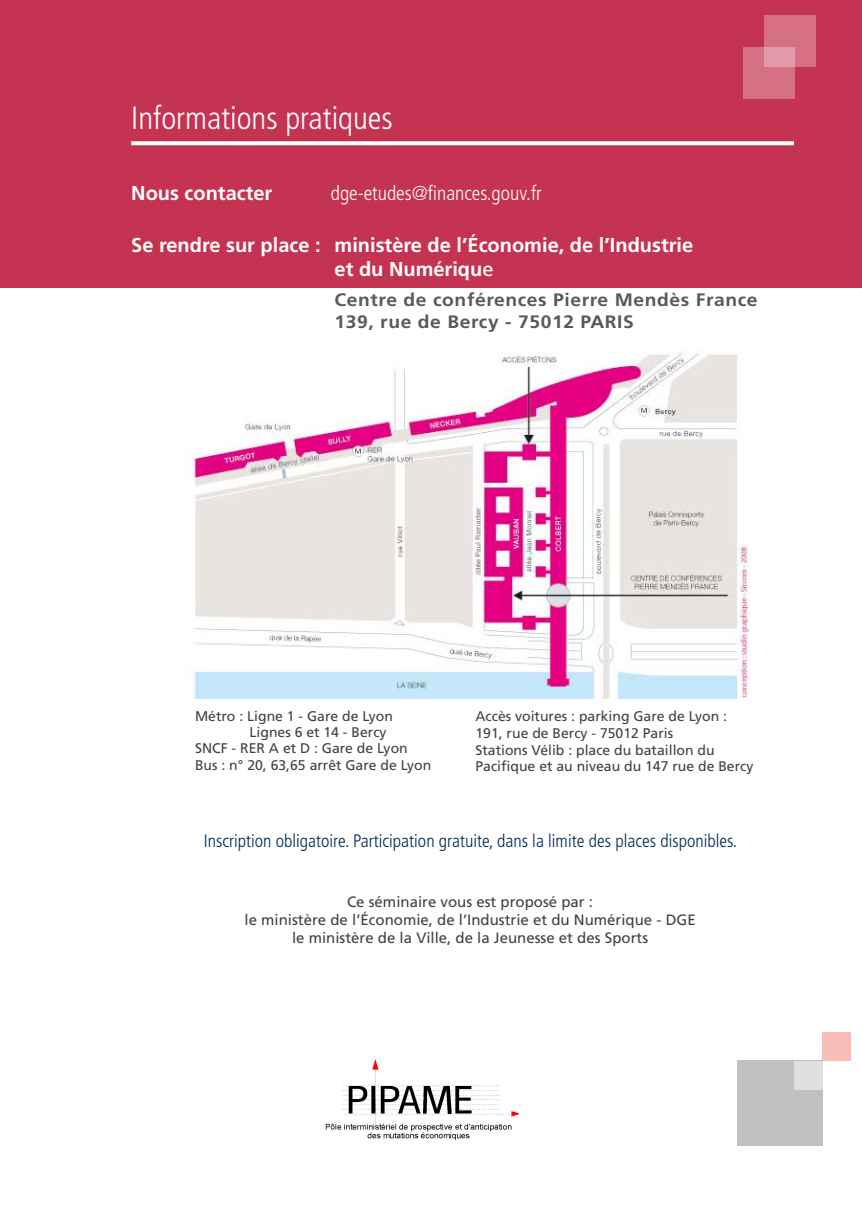
<style>
.page{position:relative;width:862px;height:1214px;background:#fff}
.page>*{position:absolute;margin:0;border:0;box-sizing:border-box;transform-origin:0 0}
.t1{font:300 condensed 32px "Frutiger LT Std";color:#fff}
.t2{font:700 20px/24px "Frutiger LT Std";color:#fff}
.t3{font:300 condensed 20px "Frutiger LT Std";color:#fff}
.t4{font:300 condensed 18px "Frutiger LT Std";color:#002a54}
.t5{font:700 18px/22px "Frutiger LT Std";letter-spacing:.03em;color:#58595b;scale:1.07 1}
.t6{font:15px/18px "Frutiger LT Std";color:#414142;text-align:center}
.t7{font:14px/16.8px "Frutiger LT Std";color:#414142}
.s1{font-weight:400}
</style>
<div class="page">
<div style="left:850px;top:0;width:12px;height:287px;background:#c43452"></div>
<div style="left:0;top:0;width:850px;height:287px;background:#c43452"></div>
<img style="left:325px;top:1059px;width:193px;height:80px">
<svg style="left:131px;top:141px;width:663px;height:4px;background:#faf1f3"></svg>
<div style="left:764px;top:15px;width:51px;height:51px;background:#d57085"></div>
<svg style="left:743px;top:48px;width:51px;height:51px;background:#d7798c"></svg>
<div style="left:737px;top:1060px;width:85px;height:85px;background:#bfc0c2"></div>
<div style="left:794px;top:1060px;width:28px;height:29px;background:#dedfe0"></div>
<div style="left:822px;top:1032px;width:28px;height:28px;background:#f9bdb7"></div>
<img style="left:184px;top:353px;width:565px;height:345px">
<p class="t1" style="left:131px;top:100px;width:263px">Informations pratiques</p>
<p class="t2" style="left:131px;top:181px;width:143px">Nous contacter</p>
<p class="t2" style="left:131px;top:233px;width:191px">Se rendre sur place :</p>
<p class="t3" style="left:331px;top:182px;width:213px">dge-etudes@finances.gouv.fr</p>
<p class="t2" style="left:334px;top:233px;width:360px">ministère de l’Économie, de l’Industrie et du Numériqu<span class="s1">e</span></p>
<p class="t5" style="left:334px;top:289px;width:397px">Centre de conférences Pierre Mendès France<br>139, rue de Bercy - 75012 PARIS</p>
<p class="t7" style="left:250px;top:708px;width:145px;line-height:16px;text-indent:-54px">Métro : Ligne 1 - Gare de Lyon<br>Lignes 6 et 14 - Bercy</p>
<p class="t7" style="left:195px;top:739px;width:238px">SNCF - RER A et D : Gare de Lyon<br>Bus : n° 20, 63,65 arrêt Gare de Lyon</p>
<p class="t7" style="left:475px;top:707px;width:279px">Accès voitures : parking Gare de Lyon :<br>191, rue de Bercy - 75012 Paris<br>Stations Vélib : place du bataillon du Pacifique et au niveau du 147 rue de Bercy</p>
<p class="t4" style="left:204px;top:830px;width:535px">Inscription obligatoire. Participation gratuite, dans la limite des places disponibles.</p>
<p class="t6" style="left:245px;top:893px;width:452px">Ce séminaire vous est proposé par :<br>le ministère de l’Économie, de l’Industrie et du Numérique - DGE</p>
<p class="t6" style="left:292px;top:929px;width:357px">le ministère de la Ville, de la Jeunesse et des Sports</p>
</div>
